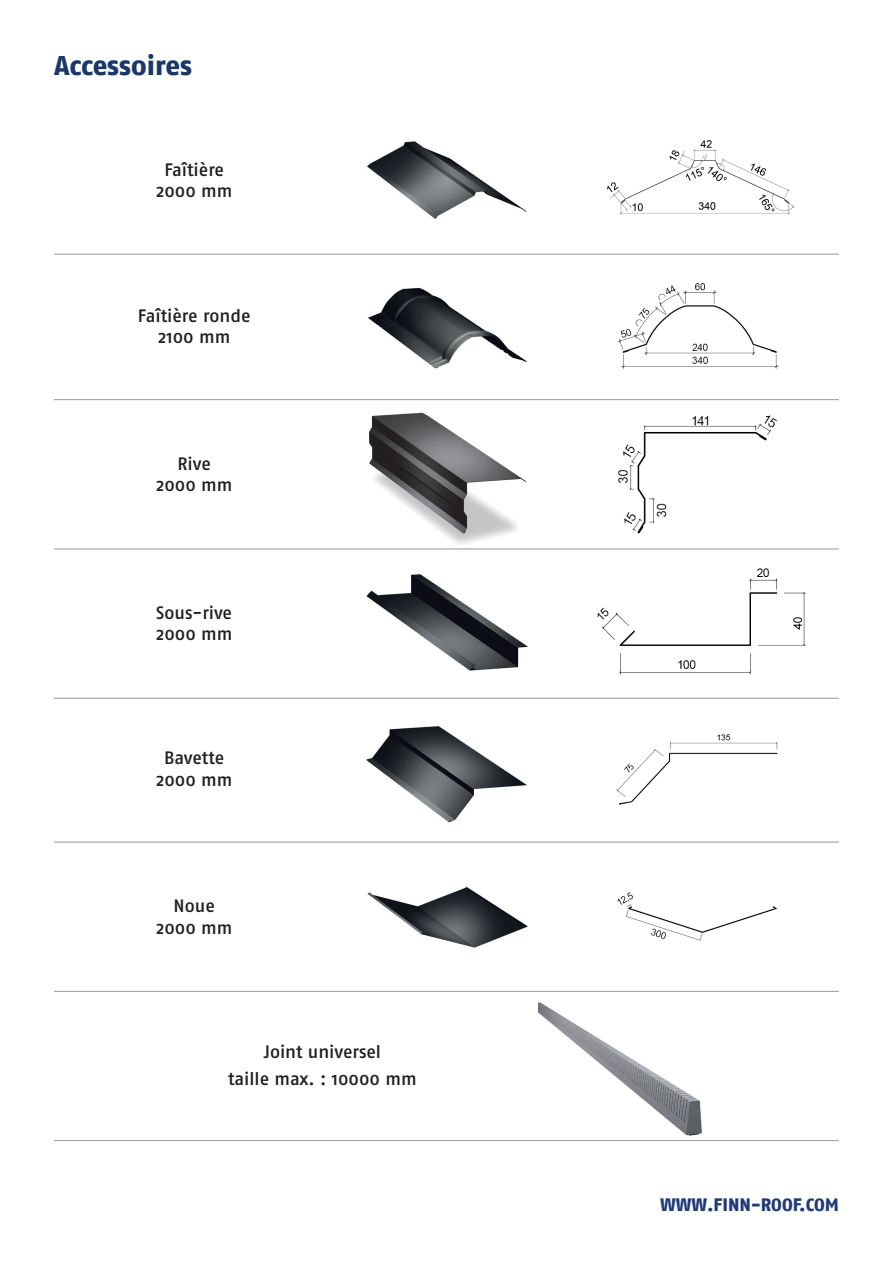
<style>
.page{position:relative;width:893px;height:1263px;background:#fff}
.page>*{position:absolute;margin:0;border:0;box-sizing:border-box;transform-origin:0 0}
.t1{font:800 27px "Fago Pro";letter-spacing:-.005em;color:#1a3969}
.t2{font:500 18px/21.6px "Fago Pro";color:#231f20;text-align:center}
.t3{font:800 18px "Fago Pro";color:#213b79}
</style>
<div class="page">
<img style="left:618px;top:415px;width:159px;height:119px">
<img style="left:617px;top:892px;width:160px;height:49px">
<img style="left:597px;top:568px;width:209px;height:107px">
<img style="left:367px;top:141px;width:160px;height:78px">
<img style="left:368px;top:287px;width:159px;height:82px">
<img style="left:366px;top:726px;width:161px;height:97px">
<img style="left:369px;top:412px;width:158px;height:132px">
<img style="left:367px;top:886px;width:161px;height:62px">
<img style="left:366px;top:574px;width:162px;height:97px">
<img style="left:617px;top:283px;width:161px;height:86px">
<img style="left:617px;top:734px;width:161px;height:71px">
<hr style="left:54px;top:698px;width:785px;height:1px;background:#93999c">
<hr style="left:54px;top:1140px;width:785px;height:1px;background:#93999c">
<hr style="left:54px;top:254px;width:785px;height:1px;background:#93999c">
<hr style="left:54px;top:399px;width:785px;height:1px;background:#93999c">
<hr style="left:54px;top:842px;width:785px;height:1px;background:#93999c">
<hr style="left:54px;top:549px;width:785px;height:1px;background:#93999c">
<hr style="left:54px;top:991px;width:785px;height:1px;background:#93999c">
<img style="left:607px;top:140px;width:188px;height:75px">
<img style="left:538px;top:1002px;width:163px;height:133px">
<h1 class="t1" style="left:54px;top:50px;width:139px">Accessoires</h1>
<p class="t2" style="left:156px;top:159px;width:78px">Faîtière<br>2000 mm</p>
<p class="t2" style="left:138px;top:305px;width:114px">Faîtière ronde<br>2100 mm</p>
<p class="t2" style="left:156px;top:452px;width:78px">Rive<br>2000 mm</p>
<p class="t2" style="left:156px;top:602px;width:78px;text-align:left">Sous-rive<br>2000 mm</p>
<p class="t2" style="left:156px;top:747px;width:78px">Bavette<br>2000 mm</p>
<p class="t2" style="left:156px;top:895px;width:78px">Noue<br>2000 mm</p>
<p class="t2" style="left:228px;top:1038px;width:190px;line-height:27px">Joint universel<br>taille max. : 10000 mm</p>
<p class="t3" style="left:660px;top:1194px;width:180px">WWW.FINN-ROOF.COM</p>
</div>
